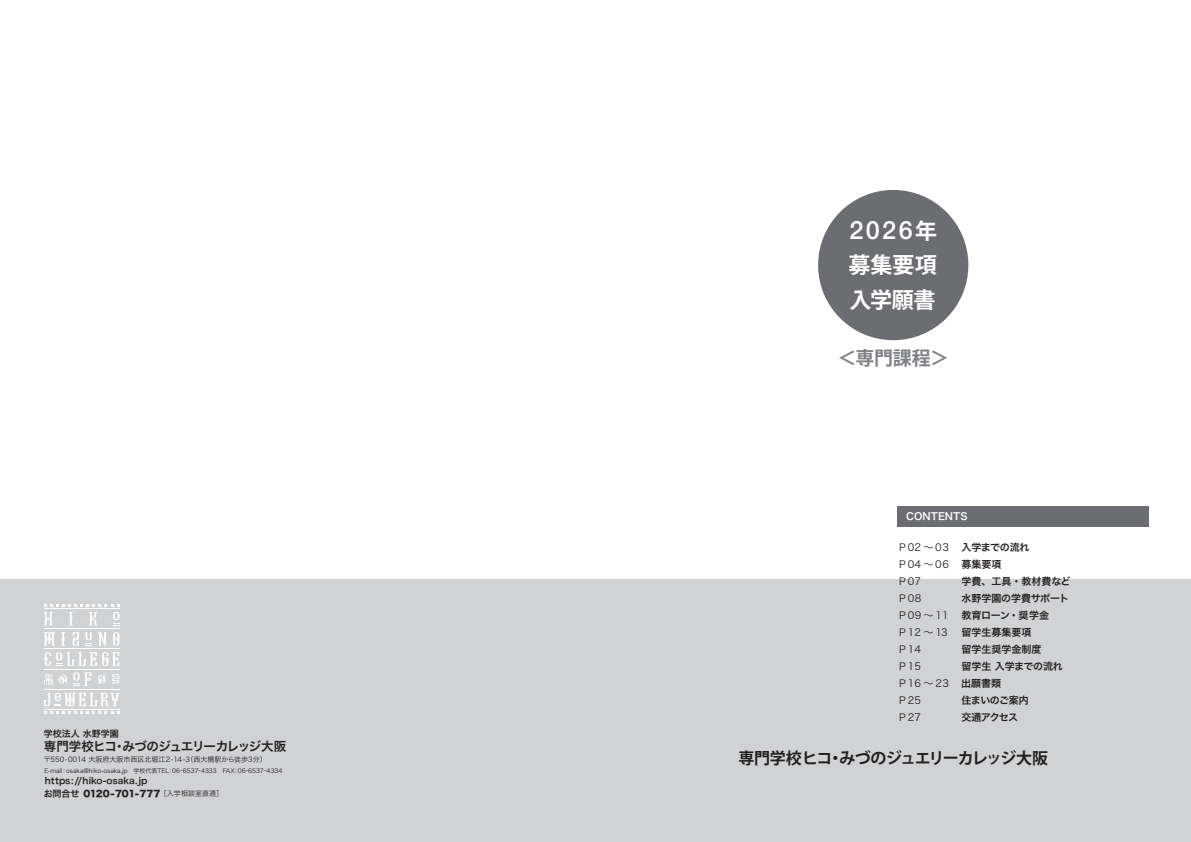
<style>
.page{position:relative;width:1191px;height:842px;background:#fff}
.page>*{position:absolute;margin:0;border:0;box-sizing:border-box;transform-origin:0 0}
.t1{font:500 25.3px "Helvetica Neue LT Std";color:#fff}
.t2{font:700 22px/35px "Koz Go Pr 6 N";letter-spacing:-.01em;color:#fff}
.t3{font:700 19px "Koz Go Pr 6 N";color:#808285}
.t4{font:700 16px "Koz Go Pr 6 N";letter-spacing:-.06em;color:#231f20}
.t5{font:12.5px "Hira Kaku Pro W6";letter-spacing:-.055em;color:#231f20}
.t6{font:10px/17px "Hira Kaku Pro N W6";color:#231f20}
.t7{font:10px/17px "Hira Kaku Pro N W3";letter-spacing:.02em;color:#231f20}
.t8{font:10px "Hira Kaku Pro W6";letter-spacing:.01em;color:#fff}
.t9{font:9px "Hira Kaku Pro W6";color:#231f20}
.t10{font:9px "Hira Kaku Std W8";color:#231f20}
.t11{font:7px "Hira Kaku Pro W3";color:#231f20}
.t12{font:6px "Hira Kaku Pro W3";color:#231f20}
.s1{font-family:"Hira Kaku Pro W6"}
.s2{font-family:"Hira Kaku Pro W3";font-size:7px}
.s3{font-family:"Koz Go Pr 6 N";font-weight:700;font-size:22px}
</style>
<div class="page">
<div style="left:0;top:580px;width:1191px;height:262px;background:#d1d2d4"></div>
<svg style="left:61px;top:632px;width:4px;height:14px"></svg>
<svg style="left:113px;top:632px;width:6px;height:14px"></svg>
<svg style="left:44px;top:632px;width:11px;height:14px"></svg>
<svg style="left:98px;top:632px;width:9px;height:14px"></svg>
<svg style="left:73px;top:632px;width:6px;height:14px"></svg>
<svg style="left:85px;top:632px;width:7px;height:14px"></svg>
<svg style="left:44px;top:652px;width:75px;height:14px"></svg>
<svg style="left:44px;top:693px;width:75px;height:13px"></svg>
<hr style="left:44px;top:628px;width:75px;height:1px;background:#fff">
<hr style="left:44px;top:649px;width:75px;height:1px;background:#fff">
<hr style="left:44px;top:669px;width:75px;height:1px;background:#fff">
<hr style="left:44px;top:689px;width:75px;height:1px;background:#fff">
<hr style="left:44px;top:709px;width:75px;height:1px;background:#fff">
<svg style="left:44px;top:604px;width:75px;height:21px"></svg>
<svg style="left:44px;top:712px;width:75px;height:2px"></svg>
<svg style="left:112px;top:674px;width:7px;height:10px"></svg>
<svg style="left:44px;top:672px;width:47px;height:14px"></svg>
<svg style="left:98px;top:675px;width:8px;height:9px"></svg>
<div style="left:818px;top:190px;width:150px;height:150px;background:#6c6d70;border-radius:50%"></div>
<div style="left:897px;top:506px;width:251px;height:20px;background:#6c6d70"></div>
<p class="t9" style="left:44px;top:726px;width:76px">学校法人 水野学園</p>
<p class="t5" style="left:44px;top:735px;width:244px">専門学校ヒコ・みづのジュエリーカレッジ大阪</p>
<p class="t11" style="left:44px;top:754px;width:224px">〒550-0014 大阪府大阪市西区北堀江2-14-3（西大橋駅から徒歩3分）</p>
<p class="t12" style="left:44px;top:765px;width:240px">E-mail：osaka@hiko-osaka.jp　学校代表TEL：06-6537-4333　FAX：06-6537-4334</p>
<p class="t9" style="left:45px;top:773px;width:104px">https://hiko-osaka.jp</p>
<p class="t10" style="left:44px;top:789px;width:181px"><span class="s1">お問合せ</span> 0120-701-777 <span class="s2">［入学相談室直通］</span></p>
<h1 class="t1" style="left:849px;top:215px;width:89px">2026<span class="s3">年</span></h1>
<h2 class="t2" style="left:848px;top:248px;width:90px">募集要項入学願書</h2>
<h3 class="t3" style="left:837px;top:347px;width:113px">＜専門課程＞</h3>
<p class="t8" style="left:906px;top:507px;width:63px">CONTENTS</p>
<p class="t7" style="left:897px;top:538px;width:53px">Ｐ02 〜０3<br>Ｐ04 ～06<br>Ｐ07<br>Ｐ08<br>Ｐ09 〜 11<br>Ｐ12 ～ 13<br>Ｐ14<br>Ｐ15<br>Ｐ16 〜 23<br>Ｐ25<br>Ｐ27</p>
<p class="t6" style="left:961px;top:539px;width:111px">入学までの流れ<br>募集要項<br>学費、工具・教材費など水野学園の学費サポート教育ローン・奨学金<br>留学生募集要項<br>留学生奨学金制度<br>留学生 入学までの流れ出願書類<br>住まいのご案内<br>交通アクセス</p>
<h3 class="t4" style="left:738px;top:749px;width:311px">専門学校ヒコ・みづのジュエリーカレッジ大阪</h3>
</div>
